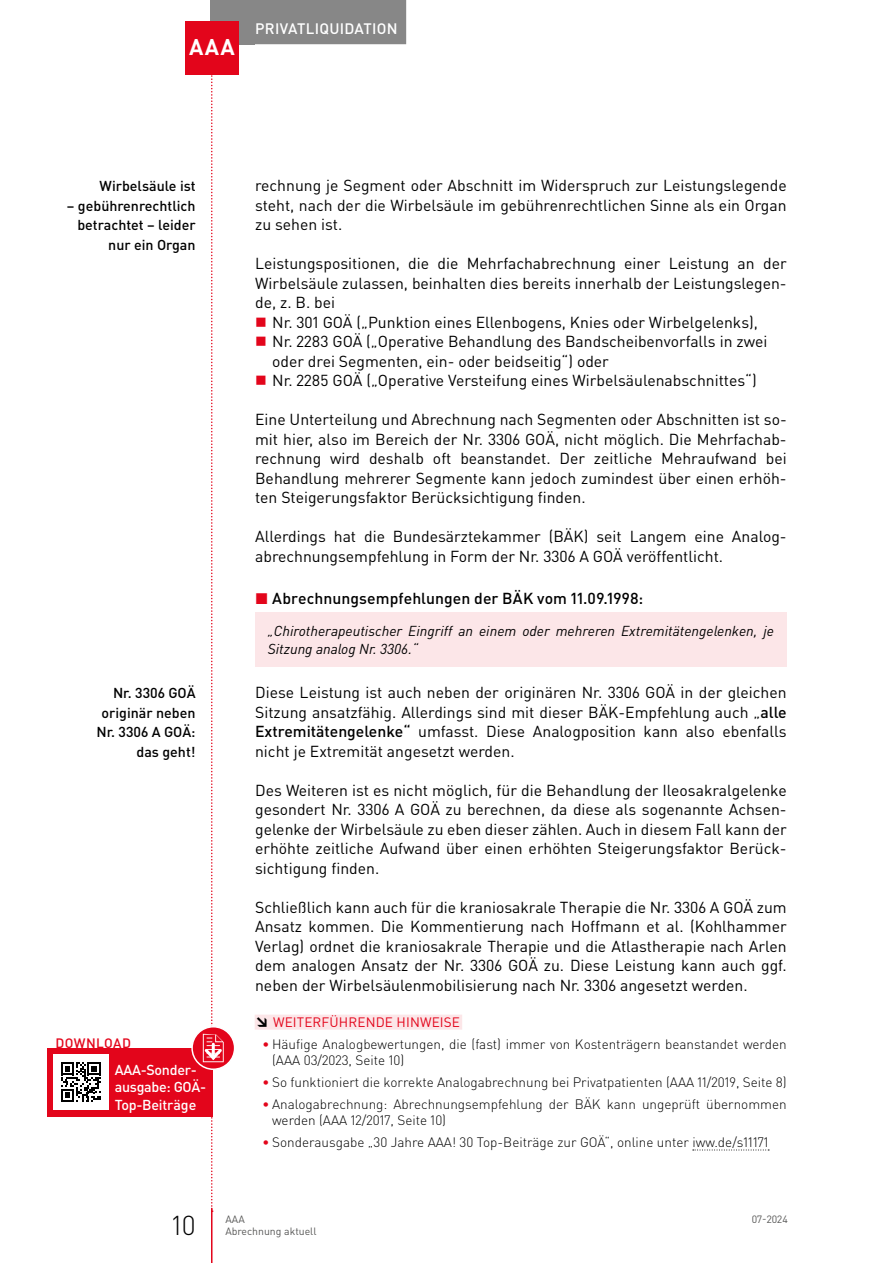
<style>
.page{position:relative;width:893px;height:1263px;background:#fff}
.page>*{position:absolute;margin:0;border:0;box-sizing:border-box;transform-origin:0 0}
.t1{font:300 27px "DIN Pro";color:#000}
.t2{font:700 22.5px "DIN Pro";color:#fff}
.t3{font:15.75px/19.5px "DIN Pro";color:#000;text-align:justify}
.t4{font:500 15.75px "DIN Pro";letter-spacing:.005em;color:#000}
.t5{font:500 15px "DIN Pro";letter-spacing:.015em;color:#fff}
.t6{font:500 14.25px/19.5px "DIN Pro";color:#000;text-align:right}
.t7{font:italic 14.25px/18px "DIN Pro";color:#000}
.t8{font:500 14.25px/17.2px "DIN Pro";letter-spacing:-.02em;color:#fff}
.t9{font:300 13.5px/15.8px "DIN Pro";color:#000}
.t10{font:13.5px "DIN Pro";letter-spacing:.01em;color:#e3051b}
.t11{font:500 13.5px "DIN Pro";color:#e3051b}
.t12{font:10.5px "DIN Pro";color:#575756}
.s1{color:#e3051b}
.s2{font-weight:500}
.s3{font-weight:900;color:#000}
.s4{font-weight:500;color:#e3051b}
</style>
<div class="page">
<div style="left:210px;top:0;width:45px;height:44px;background:#878787"></div>
<hr style="left:211px;top:1208px;width:1px;height:55px;background:#e3051b">
<div style="left:247px;top:0;width:159px;height:44px;background:#878787"></div>
<div style="left:185px;top:21px;width:54px;height:53px;background:#e3051b"></div>
<div style="left:255px;top:1015px;width:207px;height:15px;background:#fce6e8"></div>
<svg style="left:693px;top:1149px;width:76px;height:1px"></svg>
<div style="left:255px;top:613px;width:532px;height:54px;background:#fce6e8"></div>
<div style="left:47px;top:1048px;width:166px;height:68px;background:#e3051b"></div>
<div style="left:192px;top:1027px;width:43px;height:42px;background:#e3051b;border-radius:50%"></div>
<div style="left:191px;top:1026px;width:44px;height:44px;border:2px solid #fff;border-radius:50%"></div>
<svg style="left:202px;top:74px;width:23px;height:1138px"></svg>
<div style="left:53px;top:1054px;width:55px;height:56px;background:#fff"></div>
<svg style="left:61px;top:1062px;width:40px;height:40px"></svg>
<h2 class="t2" style="left:189px;top:32px;width:47px">AAA</h2>
<p class="t5" style="left:255px;top:18px;width:144px">Privatliquidation</p>
<p class="t6" style="left:100px;top:176px;width:97px">Wirbelsäule ist</p>
<p class="t6" style="left:67px;top:195px;width:130px">– gebührenrechtlich betrachtet – leider nur ein Organ</p>
<p class="t6" style="left:96px;top:683px;width:101px">N r. 3306 GOÄ originär neben<br>N r. 3306 A GOÄ: das geht!</p>
<p class="t11" style="left:55px;top:1034px;width:41px">DOWNLOAD</p>
<p class="t8" style="left:115px;top:1061px;width:93px">AAA-Sonder&shy;ausgabe: GOÄ-<br>Top-Beiträge</p>
<p class="t3" style="left:255px;top:175px;width:533px">rechnung je Segment oder Abschnitt im Widerspruch zur Leistungslegende steht, nach der die Wirbelsäule im gebührenrechtlichen Sinne als ein Organ zu sehen ist.</p>
<p class="t3" style="left:255px;top:253px;width:533px">Leistungspositionen, die die Mehrfachabrechnung einer Leistung an der</p>
<p class="t3" style="left:255px;top:273px;width:533px">Wirbelsäule zulassen, beinhalten dies bereits innerhalb der Leistungslegen-</p>
<p class="t3" style="left:255px;top:292px;width:82px">de, z. B. bei</p>
<p class="t3" style="left:272px;top:312px;width:487px">Nr. 301 GOÄ („Punktion eines Ellenbogens, Knies oder Wirbelgelenks),</p>
<p class="t3" style="left:272px;top:331px;width:497px">Nr. 2283 GOÄ („Operative Behandlung des Bandscheibenvorfalls in zwei</p>
<p class="t3" style="left:272px;top:351px;width:338px">oder drei Segmenten, ein- oder beidseitig“) oder</p>
<p class="t3" style="left:272px;top:370px;width:486px">Nr. 2285 GOÄ („Operative Versteifung eines Wirbelsäulenabschnittes“)</p>
<p class="t3" style="left:255px;top:409px;width:533px">Eine Unterteilung und Abrechnung nach Segmenten oder Abschnitten ist so&shy;mit hier, also im Bereich der Nr. 3306 GOÄ, nicht möglich. Die Mehrfachab&shy;rechnung wird deshalb oft beanstandet. Der zeitliche Mehraufwand bei Behandlung mehrerer Segmente kann jedoch zumindest über einen erhöh&shy;ten Steigerungsfaktor Berücksichtigung finden.</p>
<p class="t3" style="left:255px;top:526px;width:531px">Allerdings hat die Bundesärztekammer (BÄK) seit Langem eine Analog&shy;abrechnungsempfehlung in Form der Nr. 3306 A GOÄ veröffentlicht.</p>
<p class="t4" style="left:255px;top:588px;width:390px"><span class="s1">◼</span> Abrechnungsempfehlungen der BÄK vom 11.09.1998:</p>
<p class="t7" style="left:268px;top:622px;width:508px">„Chirotherapeutischer Eingriff an einem oder mehreren Extremitätengelenken, je<br>Sitzung analog Nr. 3306.“</p>
<p class="t3" style="left:255px;top:682px;width:533px">Diese Leistung ist auch neben der originären Nr. 3306 GOÄ in der gleichen Sitzung ansatzfähig. Allerdings sind mit dieser BÄK-Empfehlung auch „<span class="s2">alle Extremitätengelenke“</span> umfasst. Diese Analogposition kann also ebenfalls nicht je Extremität angesetzt werden.</p>
<p class="t3" style="left:255px;top:780px;width:533px;text-align:left">Des Weiteren ist es nicht möglich, für die Behandlung der Ileosakralgelenke gesondert Nr. 3306 A GOÄ zu berechnen, da diese als sogenannte Achsen&shy;gelenke der Wirbelsäule zu eben dieser zählen. Auch in diesem Fall kann der erhöhte zeitliche Aufwand über einen erhöhten Steigerungsfaktor Berück&shy;sichtigung finden.</p>
<p class="t3" style="left:255px;top:897px;width:533px">Schließlich kann auch für die kraniosakrale Therapie die Nr. 3306 A GOÄ zum Ansatz kommen. Die Kommentierung nach Hoffmann et al. (Kohlhammer Verlag) ordnet die kraniosakrale Therapie und die Atlastherapie nach Arlen dem analogen Ansatz der Nr. 3306 GOÄ zu. Diese Leistung kann auch ggf. neben der Wirbelsäulenmobilisierung nach Nr. 3306 angesetzt werden.</p>
<p class="t10" style="left:255px;top:1013px;width:206px"><span class="s3">↘</span> WEITERFÜHRENDE HINWEISE</p>
<p class="t9" style="left:272px;top:1036px;width:516px;text-indent:-10px"><span class="s4">•</span> Häufige Analogbewertungen, die (fast) immer von Kostenträgern beanstandet werden (AAA 03/2023, Seite 10)</p>
<p class="t9" style="left:262px;top:1074px;width:526px"><span class="s4">•</span> So funktioniert die korrekte Analogabrechnung bei Privatpatienten (AAA 11/2019, Seite 8)</p>
<p class="t9" style="left:272px;top:1096px;width:516px;text-indent:-10px"><span class="s4">•</span> Analogabrechnung: Abrechnungsempfehlung der BÄK kann ungeprüft übernommen werden (AAA 12/2017, Seite 10)</p>
<p class="t9" style="left:262px;top:1134px;width:508px"><span class="s4">•</span> Sonderausgabe „30 Jahre AAA! 30 Top-Beiträge zur GOÄ“, online unter iww.de/s11171</p>
<h1 class="t1" style="left:172px;top:1207px;width:25px">10</h1>
<p class="t12" style="left:225px;top:1212px;width:21px">AAA</p>
<p class="t12" style="left:752px;top:1212px;width:38px">07-2024</p>
<p class="t12" style="left:225px;top:1224px;width:93px">Abrechnung aktuell</p>
</div>
